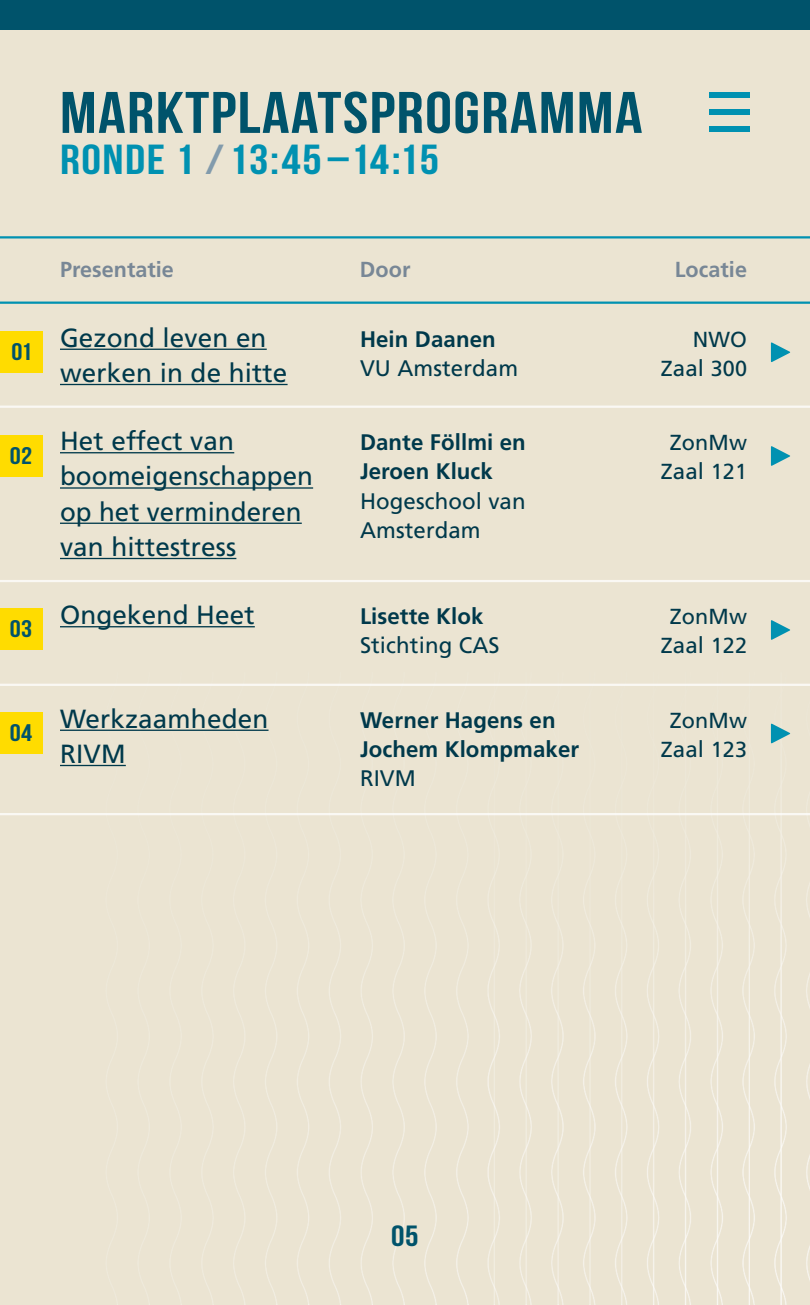
<style>
.page{position:relative;width:810px;height:1305px;background:#fff}
.page>*{position:absolute;margin:0;border:0;box-sizing:border-box;transform-origin:0 0}
.t1{font:58.5px "Bebas Neue";letter-spacing:.02em;color:#00536b;scale:1.16 1}
.t2{font:42px "Bebas Neue";letter-spacing:.03em;color:#0091b1;scale:1.18 1}
.t3{font:29.25px "Bebas Neue";color:#00536b;scale:1.16 1}
.t4{font:26.25px "Frutiger LT Pro";letter-spacing:.005em;color:#00394b}
.t5{font:24px "Bebas Neue";letter-spacing:.015em;color:#00536b;scale:1.16 1}
.t6{font:700 22.5px "Frutiger LT Pro";letter-spacing:.005em;color:#00394b}
.t7{font:22.5px "Frutiger LT Pro";letter-spacing:.005em;color:#00394b}
.t8{font:21.75px "Frutiger LT Pro";letter-spacing:.005em;color:#00394b}
.t9{font:700 21.75px "Frutiger LT Pro";color:#788796}
.s1{color:#829bac}
.s2{font-size:22.5px}
</style>
<div class="page">
<div style="left:0;top:30px;width:810px;height:1275px;background:#ebe4d2"></div>
<hr style="left:60px;top:349px;width:207px;height:1px;background:#00394b">
<hr style="left:60px;top:384px;width:228px;height:1px;background:#00394b">
<hr style="left:60px;top:452px;width:174px;height:1px;background:#00394b">
<hr style="left:60px;top:487px;width:253px;height:2px;background:#00394b">
<hr style="left:60px;top:523px;width:242px;height:1px;background:#00394b">
<hr style="left:60px;top:558px;width:176px;height:1px;background:#00394b">
<hr style="left:60px;top:626px;width:195px;height:1px;background:#00394b">
<hr style="left:60px;top:730px;width:209px;height:1px;background:#00394b">
<hr style="left:60px;top:765px;width:66px;height:1px;background:#00394b">
<hr style="left:0;top:236px;width:810px;height:3px;background:#0091b1">
<hr style="left:0;top:302px;width:810px;height:2px;background:#0091b1">
<hr style="left:0;top:406px;width:810px;height:2px;background:#fff">
<hr style="left:0;top:684px;width:810px;height:2px;background:#fff">
<hr style="left:0;top:580px;width:810px;height:2px;background:#fff">
<hr style="left:0;top:813px;width:810px;height:2px;background:#fff">
<div style="left:710px;top:92px;width:40px;height:6px;background:#0091b1"></div>
<div style="left:710px;top:127px;width:40px;height:5px;background:#0091b1"></div>
<div style="left:710px;top:109px;width:40px;height:6px;background:#0091b1"></div>
<div style="left:0;top:332px;width:43px;height:41px;background:#ffdc00"></div>
<div style="left:0;top:435px;width:43px;height:41px;background:#ffdc00"></div>
<div style="left:0;top:608px;width:43px;height:42px;background:#ffdc00"></div>
<div style="left:0;top:712px;width:43px;height:42px;background:#ffdc00"></div>
<div style="left:0;top:0;width:810px;height:30px;background:#00536b"></div>
<svg style="left:771px;top:342px;width:19px;height:20px"></svg>
<svg style="left:771px;top:446px;width:19px;height:20px"></svg>
<svg style="left:771px;top:620px;width:19px;height:20px"></svg>
<svg style="left:771px;top:723px;width:19px;height:21px"></svg>
<h1 class="t1" style="left:60px;top:81px;width:504px">MARKTPLAATSPROGRAMMA</h1>
<h2 class="t2" style="left:60px;top:137px;width:323px">RONDE 1 <span class="s1">/</span>13:45–14:15</h2>
<p class="t5" style="left:11px;top:339px;width:19px">01</p>
<p class="t5" style="left:10px;top:442px;width:21px">02</p>
<p class="t5" style="left:10px;top:616px;width:21px">03</p>
<p class="t5" style="left:10px;top:720px;width:21px">04</p>
<p class="t9" style="left:60px;top:257px;width:115px">Presentatie</p>
<p class="t9" style="left:360px;top:257px;width:52px">Door</p>
<p class="t9" style="left:675px;top:257px;width:74px">Locatie</p>
<p class="t4" style="left:60px;top:322px;width:208px">Gezond leven en</p>
<p class="t6" style="left:360px;top:325px;width:137px">Hein Daanen</p>
<p class="t8" style="left:693px;top:326px;width:56px">NWO</p>
<p class="t4" style="left:60px;top:357px;width:229px">werken in de hitte</p>
<p class="t7" style="left:360px;top:355px;width:160px">VU Amsterdam</p>
<p class="t8" style="left:661px;top:356px;width:88px">Z<span class="s2">aal</span> 300</p>
<p class="t4" style="left:60px;top:426px;width:176px">Het effect van</p>
<p class="t6" style="left:360px;top:429px;width:167px">Dante Föllmi en</p>
<p class="t8" style="left:670px;top:430px;width:79px">ZonMw</p>
<p class="t4" style="left:60px;top:461px;width:255px">boomeigenschappen</p>
<p class="t6" style="left:360px;top:458px;width:135px">Jeroen Kluck</p>
<p class="t8" style="left:661px;top:459px;width:88px">Z<span class="s2">aal</span> 121</p>
<p class="t4" style="left:60px;top:496px;width:243px">op het verminderen</p>
<p class="t7" style="left:360px;top:488px;width:167px">Hogeschool van</p>
<p class="t4" style="left:60px;top:531px;width:178px">van hittestress</p>
<p class="t7" style="left:360px;top:517px;width:122px">Amsterdam</p>
<p class="t4" style="left:60px;top:600px;width:196px">Ongekend Heet</p>
<p class="t6" style="left:360px;top:603px;width:125px">Lisette Klok</p>
<p class="t8" style="left:670px;top:604px;width:79px">ZonMw</p>
<p class="t7" style="left:360px;top:632px;width:141px">Stichting CAS</p>
<p class="t8" style="left:661px;top:633px;width:88px">Z<span class="s2">aal</span> 122</p>
<p class="t4" style="left:60px;top:703px;width:210px">Werkzaamheden</p>
<p class="t6" style="left:360px;top:706px;width:197px">Werner Hagens en</p>
<p class="t8" style="left:670px;top:707px;width:79px">ZonMw</p>
<p class="t4" style="left:60px;top:738px;width:67px">RIVM</p>
<p class="t6" style="left:360px;top:736px;width:221px">Jochem Klompmaker</p>
<p class="t8" style="left:661px;top:737px;width:88px">Z<span class="s2">aal</span> 123</p>
<p class="t7" style="left:360px;top:765px;width:57px">RIVM</p>
<p class="t3" style="left:391px;top:1220px;width:25px">05</p>
</div>
